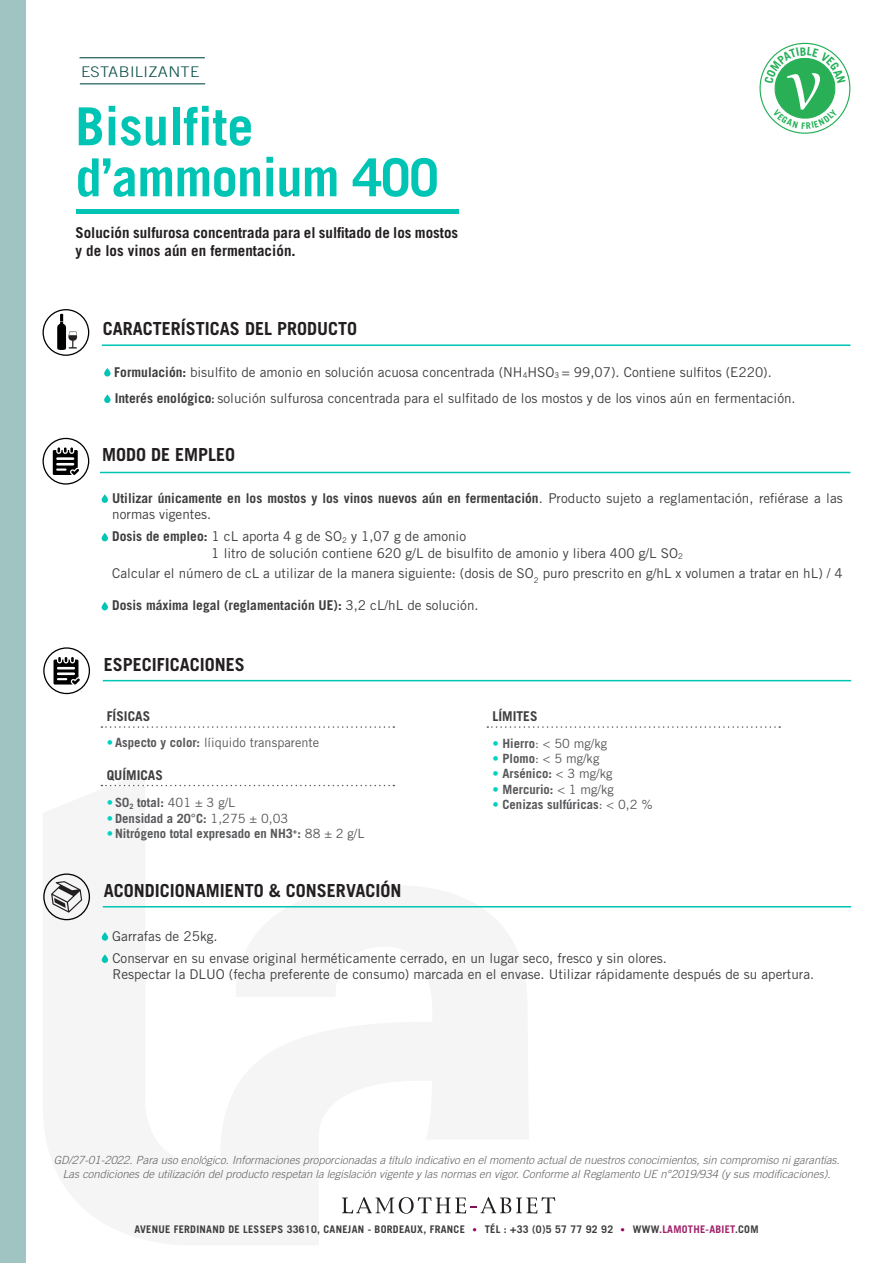
<style>
.page{position:relative;width:893px;height:1263px;background:#fff}
.page>*{position:absolute;margin:0;border:0;box-sizing:border-box;transform-origin:0 0}
.t1{font:700 52.5px "Trade Gothic LT Std";letter-spacing:-.015em;color:#00c4b4}
.t2{font:700 18px "Trade Gothic LT Std";color:#231f20}
.t3{font:700 15px/18px "Trade Gothic LT Std";color:#231f20}
.t4{font:300 14.7px "Trade Gothic LT Std";letter-spacing:.02em;color:#0c504c;scale:1.12 1}
.t5{font:13.5px "Trade Gothic LT Std";color:#3e3e3f}
.t6{font:700 13.5px/16.2px "Trade Gothic LT Std";color:#3e3e3f}
.t7{font:700 12.75px "Trade Gothic LT Std";color:#57585a}
.t8{font:12.75px "Trade Gothic LT Std";color:#57585a}
.t9{font:italic 300 11.25px/13.5px "Trade Gothic LT Std";color:#636366;text-align:center}
.t10{font:700 10.5px "Trade Gothic LT Std";letter-spacing:.025em;color:#3e3e3f}
.s1{font-weight:700}
.s2{font-family:"Trade Gothic LT Std Bd Cn 20"}
.s3{font-weight:400}
.s4{font-weight:700;color:#00d1c3}
.s5{color:#00d1c3}
.s6{font-family:"Trade Gothic LT Std Cn 18";font-weight:400;font-size:9px;color:#97015e}
.s7{color:#a02169}
</style>
<div class="page">
<div style="left:0;top:0;width:26px;height:1263px;background:#9fc4c2"></div>
<svg style="left:104px;top:368px;width:7px;height:8px"></svg>
<svg style="left:104px;top:394px;width:7px;height:9px"></svg>
<svg style="left:43px;top:309px;width:46px;height:47px"></svg>
<hr style="left:102px;top:344px;width:748px;height:2px;background:#00c4b4">
<svg style="left:102px;top:494px;width:6px;height:9px"></svg>
<div style="left:102px;top:533px;width:6px;height:8px;background:#00c4b4;border-radius:3px"></div>
<svg style="left:102px;top:602px;width:6px;height:8px"></svg>
<svg style="left:43px;top:438px;width:46px;height:47px"></svg>
<hr style="left:100px;top:472px;width:750px;height:1px;background:#00c4b4">
<hr style="left:76px;top:209px;width:383px;height:4px;background:#00c4b4">
<svg style="left:43px;top:647px;width:47px;height:47px"></svg>
<hr style="left:103px;top:680px;width:748px;height:1px;background:#00c4b4">
<svg style="left:101px;top:726px;width:293px;height:2px"></svg>
<svg style="left:487px;top:726px;width:293px;height:2px"></svg>
<svg style="left:102px;top:932px;width:6px;height:9px"></svg>
<svg style="left:102px;top:954px;width:6px;height:9px"></svg>
<svg style="left:43px;top:873px;width:47px;height:47px"></svg>
<hr style="left:103px;top:906px;width:748px;height:1px;background:#00c4b4">
<svg style="left:342px;top:1197px;width:213px;height:17px"></svg>
<svg style="left:101px;top:785px;width:293px;height:1px"></svg>
<hr style="left:80px;top:57px;width:125px;height:1px;background:#0c504c">
<hr style="left:80px;top:83px;width:125px;height:1px;background:#0c504c">
<svg style="left:759px;top:42px;width:91px;height:92px"></svg>
<p class="t4" style="left:81px;top:63px;width:107px">ESTABILIZANTE</p>
<p class="t1" style="left:75px;top:94px;width:179px">Bisulfite</p>
<p class="t1" style="left:75px;top:145px;width:365px">d’ammonium 400</p>
<p class="t3" style="left:75px;top:224px;width:384px">Solución sulfurosa concentrada para el sulfitado de los mostos y de los vinos aún en fermentación.</p>
<p class="t2" style="left:103px;top:318px;width:256px">CARACTERÍSTICAS DEL PRODUCTO</p>
<p class="t5" style="left:114px;top:364px;width:659px"><span class="s1">Formulación:</span> bisulfito de amonio en solución acuosa concentrada (NH<sub>4</sub>HSO<sub>3</sub> = 99,07). Contiene sulfitos (E220).</p>
<p class="t5" style="left:115px;top:390px;width:682px"><span class="s1">Interés enológico</span><span class="s2">:</span> solución sulfurosa concentrada para el sulfitado de los mostos y de los vinos aún en fermentación.</p>
<p class="t2" style="left:102px;top:444px;width:135px">MODO DE EMPLEO</p>
<p class="t6" style="left:112px;top:490px;width:732px">Utilizar únicamente en los mostos y los vinos nuevos aún en fermentación<span class="s3">. Producto sujeto a reglamentación, refiérase a las normas vigentes.</span></p>
<p class="t5" style="left:112px;top:528px;width:355px"><span class="s1">Dosis de empleo:</span> 1 cL aporta 4 g de SO<sub>2</sub> y 1,07 g de amonio</p>
<p class="t5" style="left:211px;top:545px;width:473px">1 litro de solución contiene 620 g/L de bisulfito de amonio y libera 400 g/L SO<sub>2</sub></p>
<p class="t5" style="left:112px;top:565px;width:732px">Calcular el número de cL a utilizar de la manera siguiente: (dosis de SO<sub>2</sub> puro prescrito en g/hL x volumen a tratar en hL) / 4</p>
<p class="t6" style="left:112px;top:597px;width:368px">Dosis máxima legal (reglamentación UE): <span class="s3">3,2 cL/hL de solución.</span></p>
<p class="t2" style="left:104px;top:653px;width:143px">ESPECIFICACIONES</p>
<p class="t6" style="left:107px;top:708px;width:45px">FÍSICAS</p>
<p class="t8" style="left:107px;top:735px;width:214px"><span class="s4">•</span> <span class="s1">Aspecto y color:</span> líiquido transparente</p>
<p class="t6" style="left:107px;top:766px;width:58px">QUÍMICAS</p>
<p class="t7" style="left:107px;top:795px;width:130px"><span class="s5">•</span> S0<sub>2</sub> total: <span class="s3">401 ± 3 g/L</span></p>
<p class="t7" style="left:107px;top:810px;width:183px"><span class="s5">•</span> Densidad a 20°C: <span class="s3">1,275 ± 0,03</span></p>
<p class="t7" style="left:107px;top:825px;width:259px"><span class="s5">•</span> Nitrógeno total expresado en NH3<sup>+</sup>: <span class="s3">88 ± 2 g/L</span></p>
<p class="t2" style="left:104px;top:879px;width:299px">ACONDICIONAMIENTO &amp; CONSERVACIÓN</p>
<p class="t6" style="left:493px;top:708px;width:47px">LÍMITES</p>
<p class="t8" style="left:493px;top:736px;width:116px"><span class="s4">•</span> <span class="s1">Hierro</span>: &lt; 50 mg/kg</p>
<p class="t8" style="left:493px;top:751px;width:108px"><span class="s4">•</span> <span class="s1">Plomo</span>: &lt; 5 mg/kg</p>
<p class="t7" style="left:493px;top:766px;width:121px"><span class="s5">•</span> Arsénico: <span class="s3">&lt; 3 mg/kg</span></p>
<p class="t7" style="left:493px;top:781px;width:123px"><span class="s5">•</span> Mercurio: <span class="s3">&lt; 1 mg/kg</span></p>
<p class="t7" style="left:493px;top:797px;width:162px"><span class="s5">•</span> Cenizas sulfúricas<span class="s3">: &lt; 0,2 %</span></p>
<p class="t5" style="left:112px;top:928px;width:107px">Garrafas de 25kg.</p>
<p class="t5" style="left:112px;top:950px;width:556px">Conservar en su envase original herméticamente cerrado, en un lugar seco, fresco y sin olores.</p>
<p class="t5" style="left:112px;top:966px;width:703px">Respectar la DLUO (fecha preferente de consumo) marcada en el envase. Utilizar rápidamente después de su apertura.</p>
<p class="t9" style="left:54px;top:1154px;width:787px">GD/27-01-2022. Para uso enológico. Informaciones proporcionadas a título indicativo en el momento actual de nuestros conocimientos, sin compromiso ni garantías.<br>Las condiciones de utilización del producto respetan la legislación vigente y las normas en vigor. Conforme al Reglamento UE n°2019/934 (y sus modificaciones).</p>
<p class="t10" style="left:134px;top:1223px;width:626px">AVENUE FERDINAND DE LESSEPS 33610, CANEJAN - BORDEAUX, FRANCE <span class="s6">•</span> TÉL : +33 (0)5 57 77 92 92 <span class="s6">•</span> WWW<span class="s7">.LAMOTHE-ABIET</span>.COM</p>
</div>
